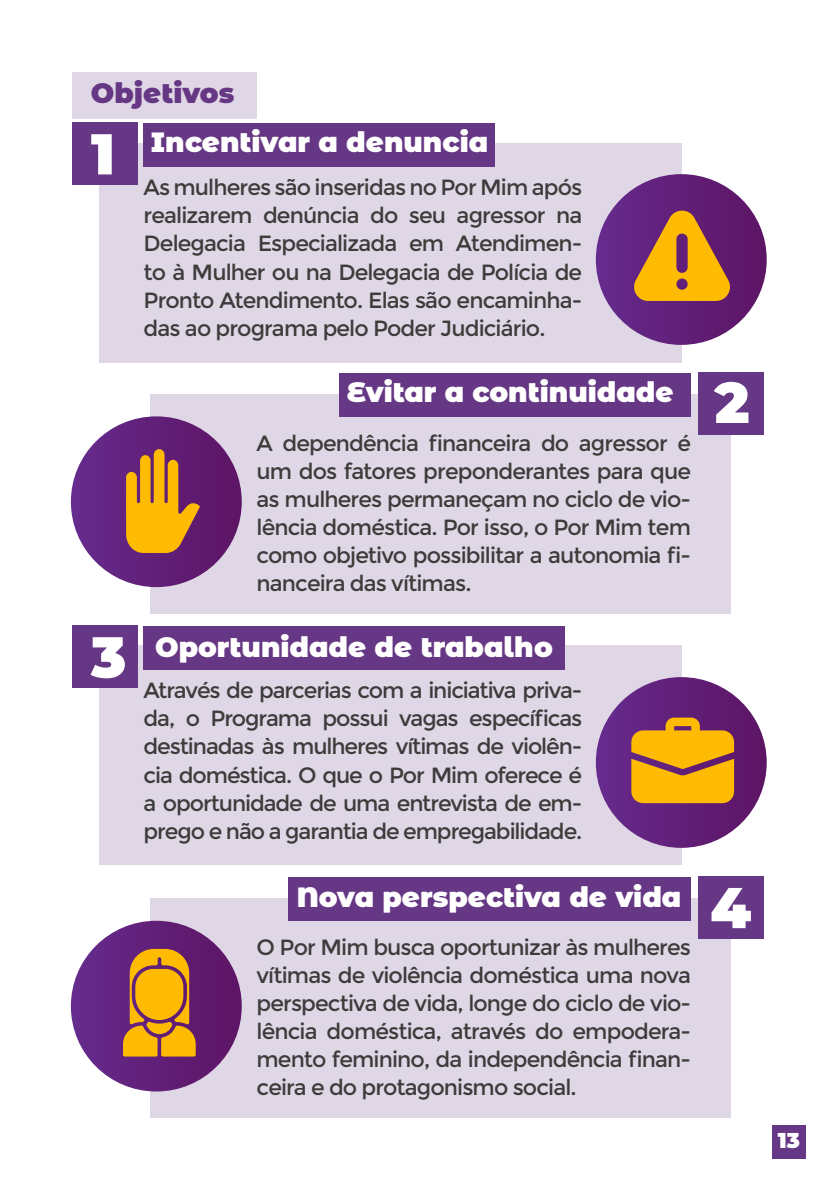
<style>
.page{position:relative;width:840px;height:1191px;background:#fff}
.page>*{position:absolute;margin:0;border:0;box-sizing:border-box;transform-origin:0 0}
.t1{font:900 57.4px "Montserrat Alternates";color:#fff}
.t2{font:900 27.8px "Montserrat Alternates";color:#fff}
.t3{font:900 27.8px "Montserrat Alternates";color:#663784}
.t4{font:22px/28px "Montserrat";letter-spacing:-.04em;color:#3c3c3b;text-align:justify}
.t5{font:900 21.4px "Montserrat Alternates";color:#fff}
</style>
<div class="page">
<div style="left:771px;top:1125px;width:33px;height:34px;background:#663784"></div>
<div style="left:99px;top:143px;width:582px;height:219px;background:#e0d7e6"></div>
<div style="left:72px;top:72px;width:184px;height:47px;background:#e0d7e6"></div>
<div style="left:99px;top:645px;width:582px;height:220px;background:#e0d7e6"></div>
<div style="left:150px;top:394px;width:581px;height:220px;background:#e0d7e6"></div>
<div style="left:150px;top:898px;width:581px;height:220px;background:#e0d7e6"></div>
<div style="left:72px;top:123px;width:65px;height:62px;background:#663784"></div>
<div style="left:72px;top:626px;width:65px;height:62px;background:#663784"></div>
<div style="left:698px;top:372px;width:65px;height:62px;background:#663784"></div>
<div style="left:698px;top:876px;width:65px;height:62px;background:#663784"></div>
<div style="left:143px;top:123px;width:352px;height:43px;background:#663784"></div>
<div style="left:143px;top:626px;width:421px;height:43px;background:#663784"></div>
<div style="left:339px;top:373px;width:351px;height:44px;background:#663784"></div>
<div style="left:288px;top:877px;width:402px;height:44px;background:#663784"></div>
<div style="left:595px;top:174px;width:171px;height:171px;background:linear-gradient(to right,#6a3291,#5b1162);border-radius:85px"></div>
<svg style="left:630px;top:208px;width:103px;height:93px;background:#b67337"></svg>
<svg style="left:595px;top:677px;width:171px;height:171px;background:#632179"></svg>
<svg style="left:631px;top:717px;width:102px;height:86px;background:#dd991a"></svg>
<div style="left:71px;top:416px;width:170px;height:171px;background:linear-gradient(to right,#672d8e,#5d1464);border-radius:85px"></div>
<svg style="left:126px;top:449px;width:74px;height:104px;background:#c27f2c"></svg>
<div style="left:71px;top:920px;width:170px;height:171px;background:linear-gradient(to right,#682f8e,#5f1663);border-radius:85px"></div>
<svg style="left:123px;top:949px;width:72px;height:107px;background:#cf8b24"></svg>
<p class="t3" style="left:91px;top:73px;width:145px">Objetivos</p>
<h1 class="t1" style="left:91px;top:111px;width:26px">1</h1>
<h1 class="t1" style="left:91px;top:614px;width:37px">3</h1>
<p class="t2" style="left:151px;top:121px;width:338px">Incentivar a denuncia</p>
<p class="t4" style="left:143px;top:174px;width:440px">As mulheres são inseridas no Por Mim após realizarem denúncia do seu agressor na Delegacia Especializada em Atendimen&shy;to à Mulher ou na Delegacia de Polícia de Pronto Atendimento. Elas são encaminha&shy;das ao programa pelo Poder Judiciário.</p>
<p class="t2" style="left:346px;top:371px;width:328px">Evitar a continuidade</p>
<p class="t4" style="left:256px;top:429px;width:436px">A dependência financeira do agressor é um dos fatores preponderantes para que as mulheres permaneçam no ciclo de vio&shy;lência doméstica. Por isso, o Por Mim tem como objetivo possibilitar a autonomia fi&shy;nanceira das vítimas.</p>
<p class="t2" style="left:155px;top:626px;width:399px">Oportunidade de trabalho</p>
<p class="t4" style="left:143px;top:677px;width:440px">Através de parcerias com a iniciativa priva&shy;da, o Programa possui vagas específicas destinadas às mulheres vítimas de violên&shy;cia doméstica. O que o Por Mim oferece é a oportunidade de uma entrevista de em&shy;prego e não a garantia de empregabilidade.</p>
<p class="t2" style="left:296px;top:876px;width:386px">Nova perspectiva de vida</p>
<p class="t4" style="left:256px;top:933px;width:436px">O Por Mim busca oportunizar às mulheres vítimas de violência doméstica uma nova perspectiva de vida, longe do ciclo de vio&shy;lência doméstica, através do empodera&shy;mento feminino, da independência finan&shy;ceira e do protagonismo social.</p>
<h1 class="t1" style="left:714px;top:359px;width:36px">2</h1>
<h1 class="t1" style="left:709px;top:864px;width:42px">4</h1>
<p class="t5" style="left:777px;top:1124px;width:24px">13</p>
</div>
